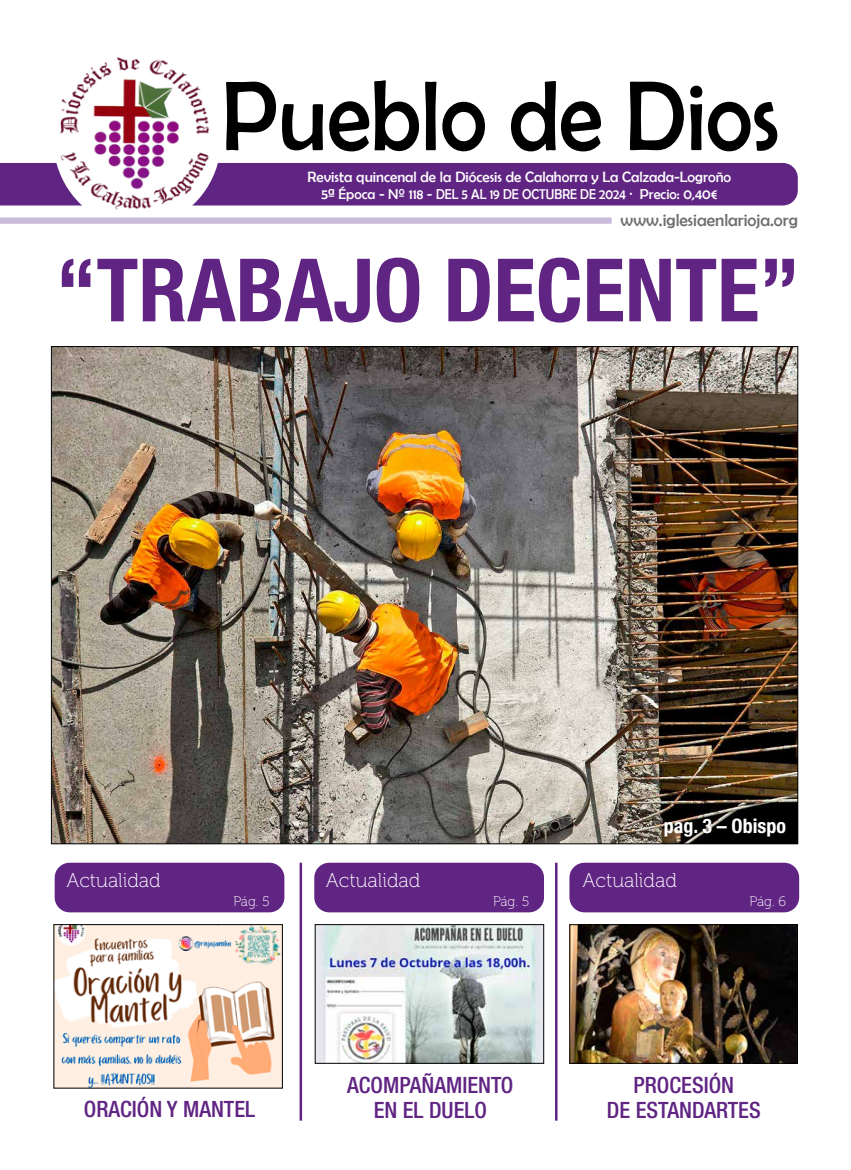
<style>
.page{position:relative;width:851px;height:1170px;background:#fff}
.page>*{position:absolute;margin:0;border:0;box-sizing:border-box;transform-origin:0 0}
.t1{font:100px "Berlin Sans FB";color:#000;scale:.9 1}
.t2{font:700 condensed 87.5px "Helvetica Neue LT Std";color:#602483}
.t3{font:500 condensed 22.5px/25px "Helvetica Neue LT Std";color:#602483;text-align:center}
.t4{font:20px "Museo 100";color:#fff}
.t5{font:700 condensed 20px "Helvetica Neue LT Std";color:#fff}
.t6{font:17.5px "Berlin Sans FB";color:#706f6f}
.t7{font:15px "Berlin Sans FB";color:#fff}
.t8{font:14.38px "Berlin Sans FB";color:#fff}
.t9{font:13.75px "Museo 100";letter-spacing:-.01em;color:#fff}
</style>
<div class="page">
<img style="left:53px;top:348px;width:743px;height:494px">
<div style="left:0;top:163px;width:797px;height:42px;background:#602483"></div>
<img style="left:53px;top:57px;width:168px;height:153px">
<div style="left:0;top:217px;width:611px;height:7px;background:#cabadc"></div>
<hr style="left:555px;top:862px;width:2px;height:258px;background:#602483">
<hr style="left:299px;top:862px;width:3px;height:258px;background:#602483">
<div style="left:314px;top:862px;width:230px;height:50px;background:#602483;border-radius:15px"></div>
<div style="left:55px;top:862px;width:229px;height:50px;background:#602483;border-radius:15px"></div>
<div style="left:569px;top:862px;width:230px;height:50px;background:#602483;border-radius:15px"></div>
<img style="left:317px;top:926px;width:225px;height:135px">
<div style="left:315px;top:924px;width:229px;height:139px;border:1px solid #000"></div>
<img style="left:56px;top:926px;width:225px;height:160px">
<div style="left:54px;top:924px;width:229px;height:164px;border:1px solid #000"></div>
<img style="left:571px;top:926px;width:224px;height:135px">
<div style="left:569px;top:924px;width:228px;height:139px;border:1px solid #000"></div>
<h1 class="t1" style="left:221px;top:61px;width:621px">Pueblo de Dios</h1>
<p class="t7" style="left:307px;top:168px;width:425px">Revista quincenal de la Diócesis de Calahorra y La Calzada-Logroño</p>
<p class="t8" style="left:321px;top:186px;width:397px">5ª Época - Nº 118 - DEL 5 AL 19 DE OCTUBRE DE 2024 · Precio: 0,40€</p>
<p class="t6" style="left:620px;top:210px;width:178px">www.iglesiaenlarioja.org</p>
<h2 class="t2" style="left:56px;top:237px;width:745px">“TRABAJO DECENTE”</h2>
<p class="t4" style="left:66px;top:869px;width:96px">Actualidad</p>
<p class="t9" style="left:233px;top:894px;width:38px">Pág. 5</p>
<p class="t4" style="left:326px;top:869px;width:96px">Actualidad</p>
<p class="t9" style="left:493px;top:894px;width:38px">Pág. 5</p>
<p class="t5" style="left:663px;top:813px;width:124px">pag. 3 – Obispo</p>
<p class="t4" style="left:582px;top:869px;width:96px">Actualidad</p>
<p class="t9" style="left:749px;top:894px;width:38px">Pág. 6</p>
<p class="t3" style="left:347px;top:1072px;width:168px">ACOMPAÑAMIENTO<br>EN EL DUELO</p>
<p class="t3" style="left:633px;top:1072px;width:102px">PROCESIÓN</p>
<p class="t3" style="left:84px;top:1095px;width:173px">ORACIÓN Y MANTEL</p>
<p class="t3" style="left:607px;top:1097px;width:155px">DE ESTANDARTES</p>
</div>
